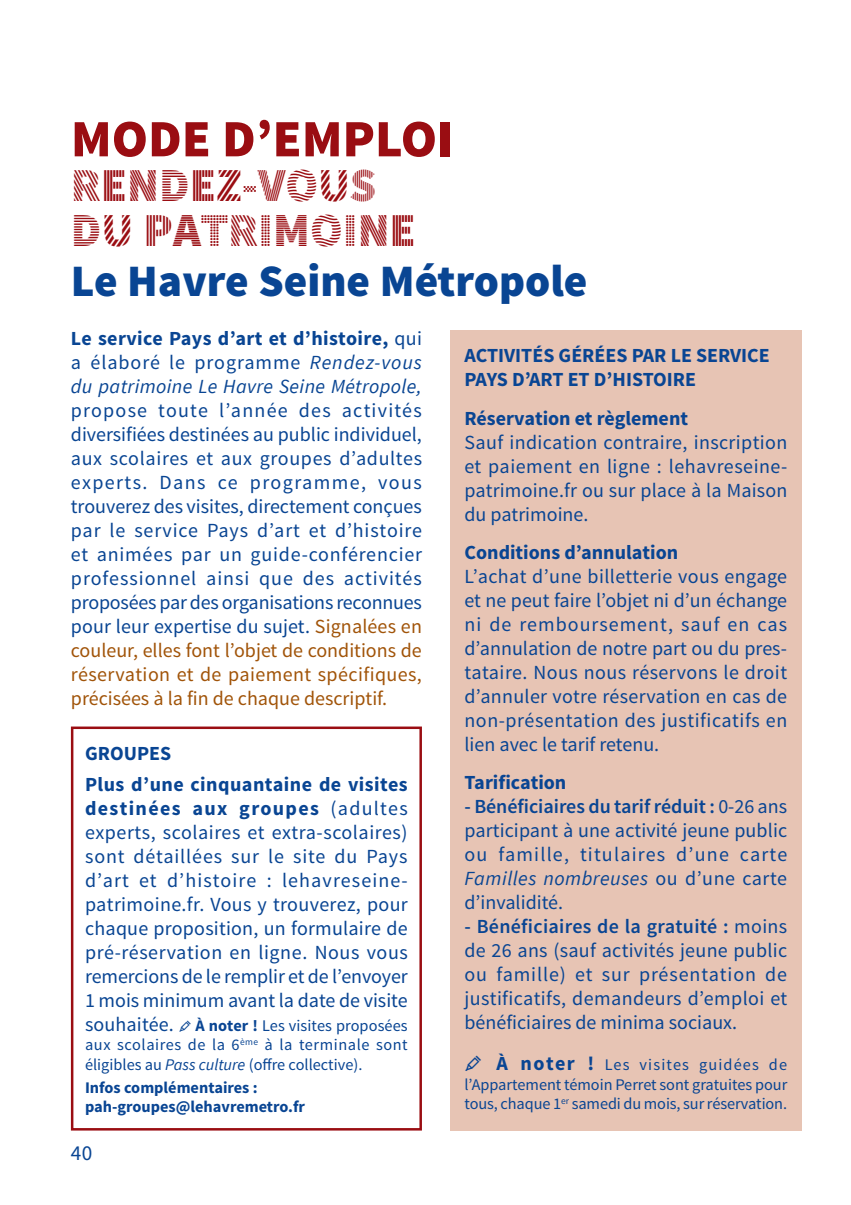
<style>
.page{position:relative;width:851px;height:1205px;background:#fff}
.page>*{position:absolute;margin:0;border:0;box-sizing:border-box;transform-origin:0 0}
.TITRE_NIVEAU_2{font:900 52.5px "Source Sans Pro";color:#9a0d12}
.TITRE_NIVEAU_2-2{font:47.5px/45px "Source Sans Pro DISPLAY";color:#9a0d12}
.TITRE_NIVEAU_2-3{font:900 45px "Source Sans Pro";color:#094593}
.t1{font:21.25px "Source Sans Pro";color:#094593}
.INFOS_PRATIQUES{font:20px/24px "Source Sans Pro";color:#094593;text-align:justify}
.SOUS_TITRE{font:20px/24px "Source Sans Pro";letter-spacing:.025em;color:#094593;text-align:justify}
.TEXTE_COURANT{font:20px/24px "Source Sans Pro";letter-spacing:.01em;color:#094593;text-align:justify}
.SOUS_TITRE-2{font:700 20px "Source Sans Pro";color:#094593}
.TEXTE_COURANT-2{font:700 20px/24px "Source Sans Pro";color:#094593}
.INFOS_PRATIQUES-2{font:16.25px/19.5px "Source Sans Pro";color:#094593;text-align:justify}
.INFOS_PRATIQUES-3{font:700 16.25px/19.5px "Source Sans Pro";color:#094593}
.s1{font-weight:700}
.s2{font-style:italic}
.s3{color:#a15409}
.s4{font-size:20px}
.s5{font-weight:600}
.s6{font-weight:700;font-size:20px}
</style>
<div class="page">
<div style="left:71px;top:726px;width:351px;height:404px;border:2px solid #9a0d12"></div>
<div style="left:450px;top:330px;width:351px;height:800px;background:#e7c4b4"></div>
<p class="TITRE_NIVEAU_2" style="left:71px;top:105px;width:384px">MODE D’EMPLOI</p>
<p class="TITRE_NIVEAU_2-2" style="left:71px;top:164px;width:346px">RENDEZ-VOUS<br>DU PATRIMOINE</p>
<p class="TITRE_NIVEAU_2-3" style="left:71px;top:252px;width:518px">Le Havre Seine Métropole</p>
<p class="INFOS_PRATIQUES" style="left:71px;top:326px;width:352px"><span class="s1">Le service Pays d’art et d’histoire,</span> qui a élaboré le programme <span class="s2">Rendez-vous du patrimoine Le Havre Seine Métropole, </span>propose toute l’année des activités diversifiées destinées au public individuel, aux scolaires et aux groupes d’adultes experts. Dans ce programme, vous trouverez des visites, directement conçues par le service Pays d’art et d’histoire et animées par un guide-conférencier professionnel ainsi que des activités proposées par des organisations reconnues pour leur expertise du sujet. <span class="s3">Signalées en couleur, elles font l’objet de conditions de réservation et de paiement spécifiques, précisées à la fin de chaque descriptif.</span></p>
<p class="SOUS_TITRE-2" style="left:85px;top:740px;width:88px">GROUPES</p>
<p class="INFOS_PRATIQUES" style="left:85px;top:772px;width:324px"><span class="s1">Plus d’une cinquantaine de visites destinées aux groupes</span> (adultes experts, scolaires et extra-scolaires) sont détaillées sur le site du Pays d’art et d’histoire : lehavreseine&shy;patrimoine.fr. Vous y trouverez, pour chaque proposition, un formulaire de pré-réservation en ligne. Nous vous remercions de le remplir et de l’envoyer 1 mois minimum avant la date de visite</p>
<p class="INFOS_PRATIQUES-2" style="left:85px;top:1016px;width:324px"><span class="s4">souhaitée.</span> <span class="s1">À noter !</span> Les visites proposées aux scolaires de la 6<sup>ème</sup> à la terminale sont éligibles au <span class="s2">Pass culture</span> (offre collective).</p>
<p class="INFOS_PRATIQUES-3" style="left:85px;top:1078px;width:221px">Infos complémentaires : pah-groupes@lehavremetro.fr</p>
<p class="t1" style="left:71px;top:1140px;width:23px">40</p>
<p class="TEXTE_COURANT-2" style="left:464px;top:344px;width:306px">ACTIVITÉS GÉRÉES PAR LE SERVICE<br>PAYS D’ART ET D’HISTOIRE</p>
<p class="SOUS_TITRE-2" style="left:464px;top:405px;width:225px">Réservation et règlement</p>
<p class="TEXTE_COURANT" style="left:464px;top:430px;width:324px">Sauf indication contraire, inscription et paiement en ligne : lehavreseine&shy;patrimoine.fr ou sur place à la Maison du patrimoine.</p>
<p class="SOUS_TITRE-2" style="left:464px;top:539px;width:215px">Conditions d’annulation</p>
<p class="SOUS_TITRE" style="left:464px;top:564px;width:324px">L’achat d’une billetterie vous engage et ne peut faire l’objet ni d’un échange ni de remboursement, sauf en cas d’annulation de notre part ou du pres&shy;tataire. Nous nous réservons le droit d’annuler votre réservation en cas de non-présentation des justificatifs en lien avec le tarif retenu.</p>
<p class="SOUS_TITRE-2" style="left:464px;top:769px;width:103px">Tarification</p>
<p class="INFOS_PRATIQUES" style="left:464px;top:794px;width:324px"><span class="s5">- Bénéficiaires du tarif réduit :</span> 0-26 ans participant à une activité jeune public ou famille, titulaires d’une carte <span class="s2">Familles nombreuses</span> ou d’une carte d’invalidité.</p>
<p class="INFOS_PRATIQUES" style="left:464px;top:914px;width:324px"><span class="s5">- Bénéficiaires de la gratuité :</span> moins de 26 ans (sauf activités jeune public ou famille) et sur présentation de justificatifs, demandeurs d’emploi et bénéficiaires de minima sociaux.</p>
<p class="INFOS_PRATIQUES-2" style="left:464px;top:1055px;width:324px;text-indent:32px"><span class="s6">À noter !</span> Les visites guidées de l’Appartement témoin Perret sont gratuites pour tous, chaque 1<sup>er</sup> samedi du mois, sur réservation.</p>
</div>
